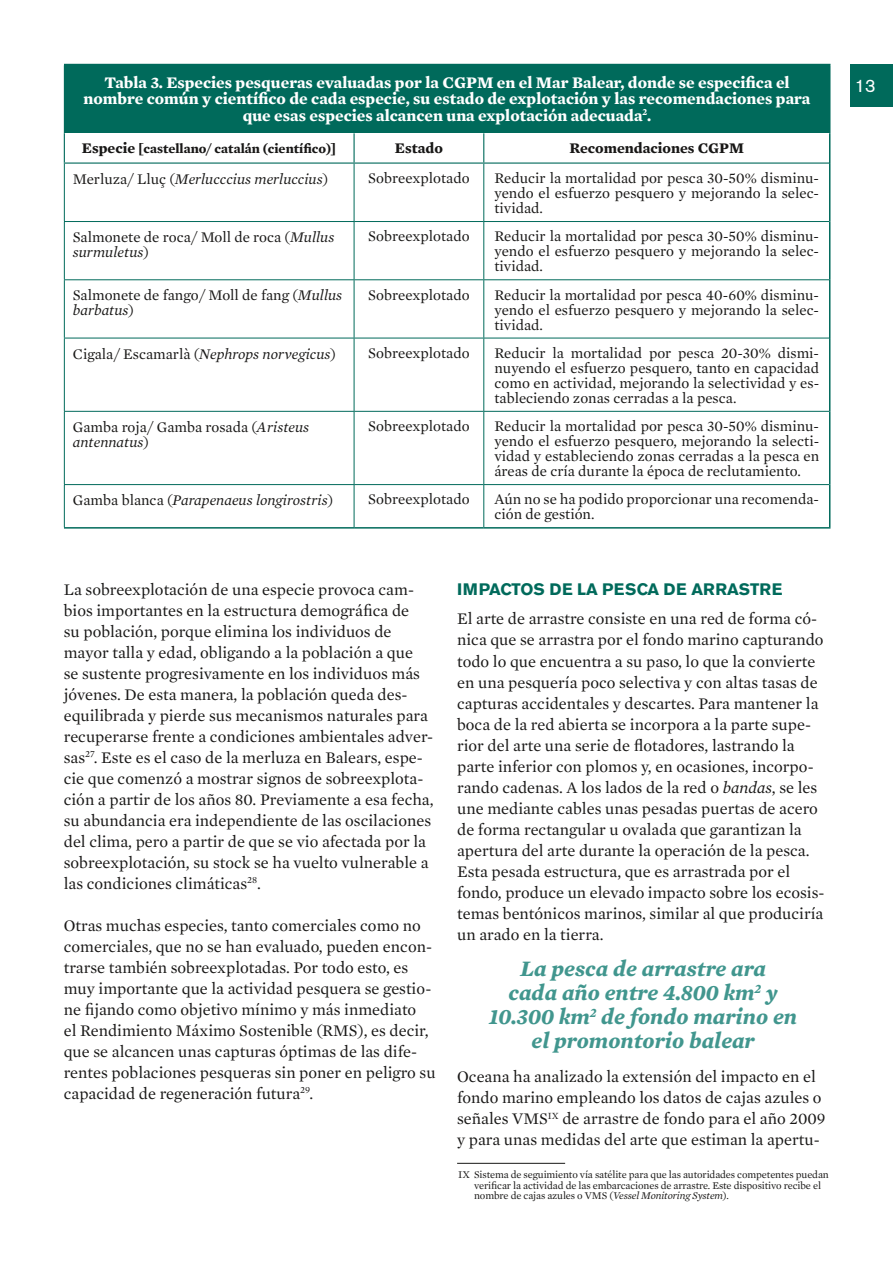
<style>
.page{position:relative;width:893px;height:1263px;background:#fff}
.page>*{position:absolute;margin:0;border:0;box-sizing:border-box;transform-origin:0 0}
.t1{font:italic 700 22.5px/24px "Mercury Text G1";color:#41968e;text-align:center}
.t2{font:18px "Akzidenz Grotesk BE";color:#fff}
.t3{font:16.5px/21px "Mercury Text G1";color:#181716}
.t4{font:700 16.5px/16.5px "Mercury Text G1";color:#fff;text-align:center}
.t5{font:700 16.5px "Akzidenz Grotesk BE";color:#006a5b}
.t6{font:15px/15px "Mercury Text G1";color:#181716;text-align:justify}
.t7{font:italic 15px "Mercury Text G1";color:#181716}
.t8{font:700 15px "Mercury Text G1";color:#181716}
.t9{font:700 13.5px "Mercury Text G1";color:#181716}
.t10{font:10.5px/10.5px "Mercury Text G1";letter-spacing:-.01em;color:#181716}
.s1{font-size:15px}
.s2{font-style:normal}
.s3{font-style:italic}
</style>
<div class="page">
<div style="left:850px;top:64px;width:43px;height:42px;background:#006a5b"></div>
<hr style="left:457px;top:1163px;width:108px;height:1px;background:#181716">
<div style="left:64px;top:65px;width:766px;height:68px;background:#006a5b"></div>
<hr style="left:64px;top:64px;width:290px;height:1px;background:#006a5b">
<hr style="left:354px;top:64px;width:130px;height:1px;background:#006a5b">
<hr style="left:484px;top:64px;width:346px;height:1px;background:#006a5b">
<svg style="left:64px;top:133px;width:1px;height:29px"></svg>
<hr style="left:64px;top:162px;width:290px;height:2px;background:#006a5b">
<hr style="left:353px;top:133px;width:2px;height:29px;background:#006a5b">
<hr style="left:354px;top:162px;width:130px;height:2px;background:#006a5b">
<svg style="left:483px;top:133px;width:1px;height:29px"></svg>
<hr style="left:829px;top:133px;width:1px;height:30px;background:#006a5b">
<hr style="left:484px;top:162px;width:345px;height:2px;background:#006a5b">
<hr style="left:64px;top:164px;width:1px;height:57px;background:#006a5b">
<hr style="left:354px;top:164px;width:1px;height:57px;background:#006a5b">
<hr style="left:483px;top:164px;width:1px;height:57px;background:#006a5b">
<hr style="left:829px;top:163px;width:1px;height:58px;background:#006a5b">
<hr style="left:64px;top:222px;width:1px;height:57px;background:#006a5b">
<hr style="left:64px;top:280px;width:1px;height:58px;background:#006a5b">
<hr style="left:64px;top:338px;width:1px;height:73px;background:#006a5b">
<hr style="left:64px;top:221px;width:290px;height:1px;background:#006a5b">
<hr style="left:64px;top:279px;width:290px;height:1px;background:#006a5b">
<hr style="left:64px;top:338px;width:290px;height:1px;background:#006a5b">
<hr style="left:354px;top:222px;width:1px;height:57px;background:#006a5b">
<hr style="left:354px;top:280px;width:1px;height:58px;background:#006a5b">
<hr style="left:354px;top:338px;width:1px;height:73px;background:#006a5b">
<hr style="left:354px;top:221px;width:130px;height:1px;background:#006a5b">
<hr style="left:354px;top:279px;width:130px;height:1px;background:#006a5b">
<hr style="left:354px;top:338px;width:130px;height:1px;background:#006a5b">
<hr style="left:483px;top:222px;width:1px;height:57px;background:#006a5b">
<hr style="left:483px;top:280px;width:1px;height:58px;background:#006a5b">
<hr style="left:483px;top:338px;width:1px;height:73px;background:#006a5b">
<hr style="left:484px;top:221px;width:345px;height:1px;background:#006a5b">
<hr style="left:484px;top:279px;width:345px;height:1px;background:#006a5b">
<hr style="left:484px;top:338px;width:345px;height:1px;background:#006a5b">
<hr style="left:829px;top:221px;width:1px;height:59px;background:#006a5b">
<hr style="left:829px;top:280px;width:1px;height:58px;background:#006a5b">
<hr style="left:829px;top:338px;width:1px;height:73px;background:#006a5b">
<hr style="left:64px;top:412px;width:1px;height:72px;background:#006a5b">
<hr style="left:354px;top:412px;width:1px;height:72px;background:#006a5b">
<hr style="left:483px;top:412px;width:1px;height:72px;background:#006a5b">
<hr style="left:829px;top:411px;width:1px;height:74px;background:#006a5b">
<hr style="left:64px;top:485px;width:1px;height:42px;background:#006a5b">
<hr style="left:64px;top:411px;width:290px;height:1px;background:#006a5b">
<hr style="left:64px;top:484px;width:290px;height:1px;background:#006a5b">
<hr style="left:64px;top:527px;width:290px;height:2px;background:#006a5b">
<hr style="left:354px;top:485px;width:1px;height:42px;background:#006a5b">
<hr style="left:354px;top:411px;width:130px;height:1px;background:#006a5b">
<hr style="left:354px;top:484px;width:130px;height:1px;background:#006a5b">
<hr style="left:354px;top:527px;width:130px;height:2px;background:#006a5b">
<hr style="left:483px;top:485px;width:1px;height:42px;background:#006a5b">
<hr style="left:484px;top:411px;width:345px;height:1px;background:#006a5b">
<hr style="left:484px;top:484px;width:345px;height:1px;background:#006a5b">
<hr style="left:829px;top:485px;width:1px;height:42px;background:#006a5b">
<hr style="left:484px;top:527px;width:346px;height:2px;background:#006a5b">
<p class="t4" style="left:84px;top:74px;width:728px">Tabla 3. Especies pesqueras evaluadas por la CGPM en el Mar Balear, donde se especifica el nombre común y científico de cada especie, su estado de explotación y las recomendaciones para que esas especies alcancen una explotación adecuada<sup>2</sup>.</p>
<p class="t9" style="left:82px;top:140px;width:256px"><span class="s1">Especie</span> [castellano/ catalán (científico)]</p>
<p class="t8" style="left:395px;top:138px;width:49px">Estado</p>
<p class="t8" style="left:570px;top:138px;width:176px">Recomendaciones CGPM</p>
<p class="t7" style="left:73px;top:170px;width:257px"><span class="s2">Merluza/ Lluç (</span>Merlucccius merluccius<span class="s2">)</span></p>
<p class="t6" style="left:368px;top:171px;width:103px">Sobreexplotado</p>
<p class="t6" style="left:494px;top:171px;width:326px">Reducir la mortalidad por pesca 30‑50% disminu‑ yendo el esfuerzo pesquero y mejorando la selec‑ tividad.</p>
<p class="t6" style="left:73px;top:230px;width:263px">Salmonete de roca/ Moll de roca (<span class="s3">Mullus surmuletus</span>)</p>
<p class="t6" style="left:368px;top:229px;width:103px">Sobreexplotado</p>
<p class="t6" style="left:494px;top:229px;width:326px">Reducir la mortalidad por pesca 30‑50% disminu‑ yendo el esfuerzo pesquero y mejorando la selec‑ tividad.</p>
<p class="t6" style="left:73px;top:288px;width:271px">Salmonete de fango/ Moll de fang (<span class="s3">Mullus barbatus</span>)</p>
<p class="t6" style="left:368px;top:287px;width:103px">Sobreexplotado</p>
<p class="t6" style="left:494px;top:287px;width:326px">Reducir la mortalidad por pesca 40‑60% disminu‑ yendo el esfuerzo pesquero y mejorando la selec‑ tividad.</p>
<p class="t6" style="left:73px;top:346px;width:265px">Cigala/ Escamarlà (<span class="s3">Nephrops norvegicus</span>)</p>
<p class="t6" style="left:368px;top:345px;width:103px">Sobreexplotado</p>
<p class="t6" style="left:494px;top:345px;width:326px">Reducir la mortalidad por pesca 20‑30% dismi‑ nuyendo el esfuerzo pesquero, tanto en capacidad como en actividad, mejorando la selectividad y es‑ tableciendo zonas cerradas a la pesca.</p>
<p class="t6" style="left:73px;top:419px;width:238px">Gamba roja/ Gamba rosada (<span class="s3">Aristeus antennatus</span>)</p>
<p class="t6" style="left:368px;top:419px;width:103px">Sobreexplotado</p>
<p class="t6" style="left:494px;top:419px;width:326px">Reducir la mortalidad por pesca 30‑50% disminu‑ yendo el esfuerzo pesquero, mejorando la selecti‑ vidad y estableciendo zonas cerradas a la pesca en áreas de cría durante la época de reclutamiento.</p>
<p class="t7" style="left:73px;top:491px;width:262px"><span class="s2">Gamba blanca (</span>Parapenaeus longirostris<span class="s2">)</span></p>
<p class="t6" style="left:368px;top:492px;width:103px">Sobreexplotado</p>
<p class="t6" style="left:494px;top:492px;width:326px">Aún no se ha podido proporcionar una recomenda‑ ción de gestión.</p>
<p class="t3" style="left:64px;top:579px;width:371px">La sobreexplotación de una especie provoca cam‑ bios importantes en la estructura demográfica de<br>su población, porque elimina los individuos de mayor talla y edad, obligando a la población a que<br>se sustente progresivamente en los individuos más jóvenes. De esta manera, la población queda des‑ equilibrada y pierde sus mecanismos naturales para recuperarse frente a condiciones ambientales adver‑ sas<sup>27</sup>. Este es el caso de la merluza en Balears, espe‑ cie que comenzó a mostrar signos de sobreexplota‑ ción a partir de los años 80. Previamente a esa fecha, su abundancia era independiente de las oscilaciones del clima, pero a partir de que se vio afectada por la sobreexplotación, su stock se ha vuelto vulnerable a las condiciones climáticas<sup>28</sup>.</p>
<p class="t3" style="left:64px;top:915px;width:373px">Otras muchas especies, tanto comerciales como no comerciales, que no se han evaluado, pueden encon‑ trarse también sobreexplotadas. Por todo esto, es muy importante que la actividad pesquera se gestio‑ ne fijando como objetivo mínimo y más inmediato<br>el Rendimiento Máximo Sostenible (RMS), es decir, que se alcancen unas capturas óptimas de las dife‑ rentes poblaciones pesqueras sin poner en peligro su capacidad de regeneración futura<sup>29</sup>.</p>
<p class="t5" style="left:457px;top:580px;width:327px">IMPACTOS DE LA PESCA DE ARRASTRE</p>
<p class="t3" style="left:457px;top:608px;width:369px">El arte de arrastre consiste en una red de forma có‑ nica que se arrastra por el fondo marino capturando todo lo que encuentra a su paso, lo que la convierte en una pesquería poco selectiva y con altas tasas de capturas accidentales y descartes. Para mantener la boca de la red abierta se incorpora a la parte supe‑ rior del arte una serie de flotadores, lastrando la parte inferior con plomos y, en ocasiones, incorpo‑ rando cadenas. A los lados de la red o <span class="s3">bandas</span>, se les une mediante cables unas pesadas puertas de acero de forma rectangular u ovalada que garantizan la apertura del arte durante la operación de la pesca.<br>Esta pesada estructura, que es arrastrada por el fondo, produce un elevado impacto sobre los ecosis‑ temas bentónicos marinos, similar al que produciría un arado en la tierra.</p>
<h1 class="t1" style="left:489px;top:956px;width:309px">La pesca de arrastre ara<br>cada año entre 4.800 km<sup>2</sup> y<br>10.300 km<sup>2</sup> de fondo marino en el promontorio balear</h1>
<p class="t3" style="left:457px;top:1066px;width:370px">Oceana ha analizado la extensión del impacto en el fondo marino empleando los datos de cajas azules o señales VMS<sup>IX</sup> de arrastre de fondo para el año 2009 y para unas medidas del arte que estiman la apertu‑</p>
<p class="t10" style="left:474px;top:1169px;width:356px;text-indent:-16px">IX Sistema de seguimiento vía satélite para que las autoridades competentes puedan verificar la actividad de las embarcaciones de arrastre. Este dispositivo recibe el nombre de cajas azules o VMS (<span class="s3">Vessel Monitoring System</span>).</p>
<p class="t2" style="left:855px;top:75px;width:22px">13</p>
</div>
